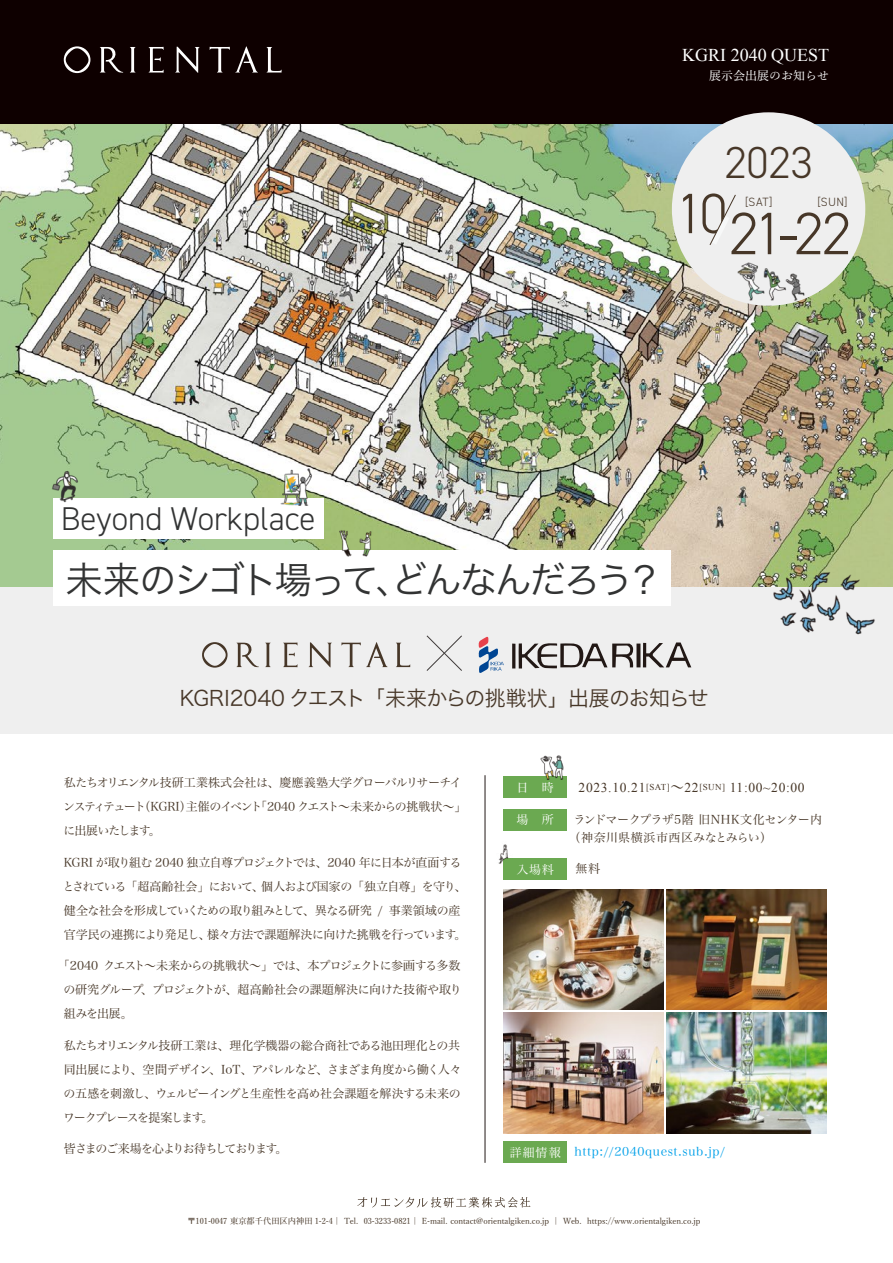
<style>
.page{position:relative;width:893px;height:1263px;background:#fff}
.page>*{position:absolute;margin:0;border:0;box-sizing:border-box;transform-origin:0 0}
.t1{font:300 60px "DIN2014";color:#473728}
.t2{font:300 45px "DIN2014";color:#473728}
.t3{font:37.5px "Hiragino Sans W3";letter-spacing:-.09em;color:#323333}
.t4{font:300 33px "DIN2014";color:#323333}
.t5{font:21px "Hiragino Sans W3";letter-spacing:-.03em;color:#473728}
.t6{font:18px "Times New Roman";color:#fff}
.t7{font:13.5px "Times New Roman";letter-spacing:.05em;color:#473728}
.t8{font:12px/24px "Hira Min Pro N W3";letter-spacing:-.055em;color:#473728}
.t9{font:12px/18px "Hira Min Pro N W3";letter-spacing:.005em;color:#473728}
.t10{font:12px "Hira Min Pro N W3";letter-spacing:.05em;color:#00a0e9}
.t11{font:12px "Hira Min Pro N W3";letter-spacing:-.115em;color:#473728}
.t12{font:500 12px "Yu Min";color:#fff}
.t13{font:300 12px "DIN2014";letter-spacing:.025em;color:#473728}
.t14{font:12px "Hira Min Pro N W3";color:#fff}
.t15{font:500 8.25px "Yu Min";color:#473728}
.s1{font-family:"Koz Go Pr 6 N";font-weight:400}
.s2{font-size:9px}
.s3{font-family:"Hira Min Pro N W3"}
.s4{color:#fff}
</style>
<div class="page">
<div style="left:0;top:532px;width:893px;height:201px;background:#efefef"></div>
<img style="left:0;top:124px;width:893px;height:463px">
<div style="left:503px;top:776px;width:64px;height:21px;background:#6ba951"></div>
<div style="left:503px;top:810px;width:64px;height:21px;background:#6ba951"></div>
<div style="left:503px;top:858px;width:64px;height:21px;background:#6ba951"></div>
<hr style="left:485px;top:775px;width:1px;height:388px;background:#221815">
<svg style="left:357px;top:1197px;width:173px;height:10px"></svg>
<img style="left:504px;top:1013px;width:160px;height:120px">
<div style="left:0;top:0;width:893px;height:124px;background:#0e0000"></div>
<svg style="left:63px;top:46px;width:219px;height:28px"></svg>
<div style="left:53px;top:498px;width:270px;height:41px;background:#fff"></div>
<div style="left:53px;top:550px;width:618px;height:56px;background:#fff"></div>
<div style="left:672px;top:112px;width:193px;height:194px;background:#efefef;border-radius:50%"></div>
<img style="left:504px;top:889px;width:160px;height:121px">
<img style="left:667px;top:889px;width:160px;height:121px">
<hr style="left:512px;top:644px;width:3px;height:24px;background:#221815">
<svg style="left:636px;top:643px;width:4px;height:24px"></svg>
<svg style="left:518px;top:643px;width:115px;height:25px"></svg>
<svg style="left:643px;top:642px;width:48px;height:25px"></svg>
<svg style="left:479px;top:637px;width:25px;height:36px"></svg>
<svg style="left:202px;top:642px;width:208px;height:26px"></svg>
<svg style="left:426px;top:635px;width:36px;height:36px"></svg>
<svg style="left:709px;top:194px;width:27px;height:51px"></svg>
<img style="left:667px;top:1013px;width:160px;height:120px">
<img style="left:724px;top:262px;width:95px;height:52px">
<img style="left:756px;top:552px;width:134px;height:83px">
<img style="left:46px;top:464px;width:42px;height:45px">
<img style="left:268px;top:460px;width:57px;height:54px">
<img style="left:331px;top:524px;width:51px;height:33px">
<img style="left:540px;top:755px;width:24px;height:25px">
<img style="left:498px;top:844px;width:11px;height:20px">
<div style="left:503px;top:1141px;width:64px;height:21px;background:#6ba951"></div>
<h3 class="t6" style="left:682px;top:43px;width:148px">KGRI 2040 QUEST</h3>
<p class="t12" style="left:709px;top:65px;width:122px">展示会出展のお知らせ</p>
<h2 class="t2" style="left:724px;top:135px;width:90px">2023</h2>
<h1 class="t1" style="left:675px;top:197px;width:177px"><sup>10</sup>21<span class="s1">-</span>22</h1>
<p class="t13" style="left:745px;top:195px;width:29px">[SAT]</p>
<p class="t13" style="left:817px;top:195px;width:32px">[SUN]</p>
<h3 class="t4" style="left:61px;top:498px;width:256px">Beyond Workplace</h3>
<h3 class="t3" style="left:65px;top:547px;width:599px">未来のシゴト場って、どんなんだろう？</h3>
<h3 class="t5" style="left:180px;top:679px;width:530px">KGRI2040 クエスト「未来からの挑戦状」出展のお知らせ</h3>
<p class="t8" style="left:63px;top:769px;width:405px">私たちオリエンタル技研工業株式会社は、慶應義塾大学グローバルリサーチインスティテュート（KGRI）主催のイベント「2040 クエスト～未来からの挑戦状～」に出展いたします。</p>
<p class="t8" style="left:62px;top:849px;width:405px">KGRI が取り組む 2040 独立自尊プロジェクトでは、2040 年に日本が直面するとされている「超高齢社会」において、個人および国家の「独立自尊」を守り、健全な社会を形成していくための取り組みとして、異なる研究 / 事業領域の産官学民の連携により発足し、様々方法で課題解決に向けた挑戦を行っています。</p>
<p class="t8" style="left:64px;top:952px;width:400px;text-align:justify;text-indent:-6px">「2040 クエスト～未来からの挑戦状～」では、本プロジェクトに参画する多数の研究グループ、プロジェクトが、超高齢社会の課題解決に向けた技術や取り組みを出展。</p>
<p class="t8" style="left:63px;top:1032px;width:400px">私たちオリエンタル技研工業は、理化学機器の総合商社である池田理化との共同出展により、空間デザイン、IoT、アパレルなど、さまざま角度から働く人々の五感を刺激し、ウェルビーイングと生産性を高め社会課題を解決する未来のワークプレースを提案します。</p>
<p class="t11" style="left:64px;top:1138px;width:225px">皆さまのご来場を心よりお待ちしております。</p>
<p class="t14" style="left:516px;top:777px;width:39px">日　時</p>
<p class="t14" style="left:516px;top:810px;width:39px">場　所</p>
<p class="t14" style="left:516px;top:859px;width:39px">入場料</p>
<p class="t7" style="left:579px;top:778px;width:228px">2023.10.21<span class="s2">[SAT]</span><span class="s3">～</span>22<span class="s2">[SUN]</span> 11:00~20:00</p>
<p class="t9" style="left:569px;top:810px;width:255px;text-indent:5px">ランドマークプラザ5階 旧NHK文化センター内（神奈川県横浜市西区みなとみらい）</p>
<p class="t8" style="left:575px;top:855px;width:26px">無料</p>
<p class="t10" style="left:510px;top:1141px;width:217px"><span class="s4">詳細情報</span> http://2040quest.sub.jp/</p>
<p class="t15" style="left:187px;top:1213px;width:514px">〒101-0047 東京都千代田区内神田 1-2-4 | Tel. 03-3233-0821 | E-mail. contact@orientalgiken.co.jp | Web. https://www.orientalgiken.co.jp</p>
</div>
